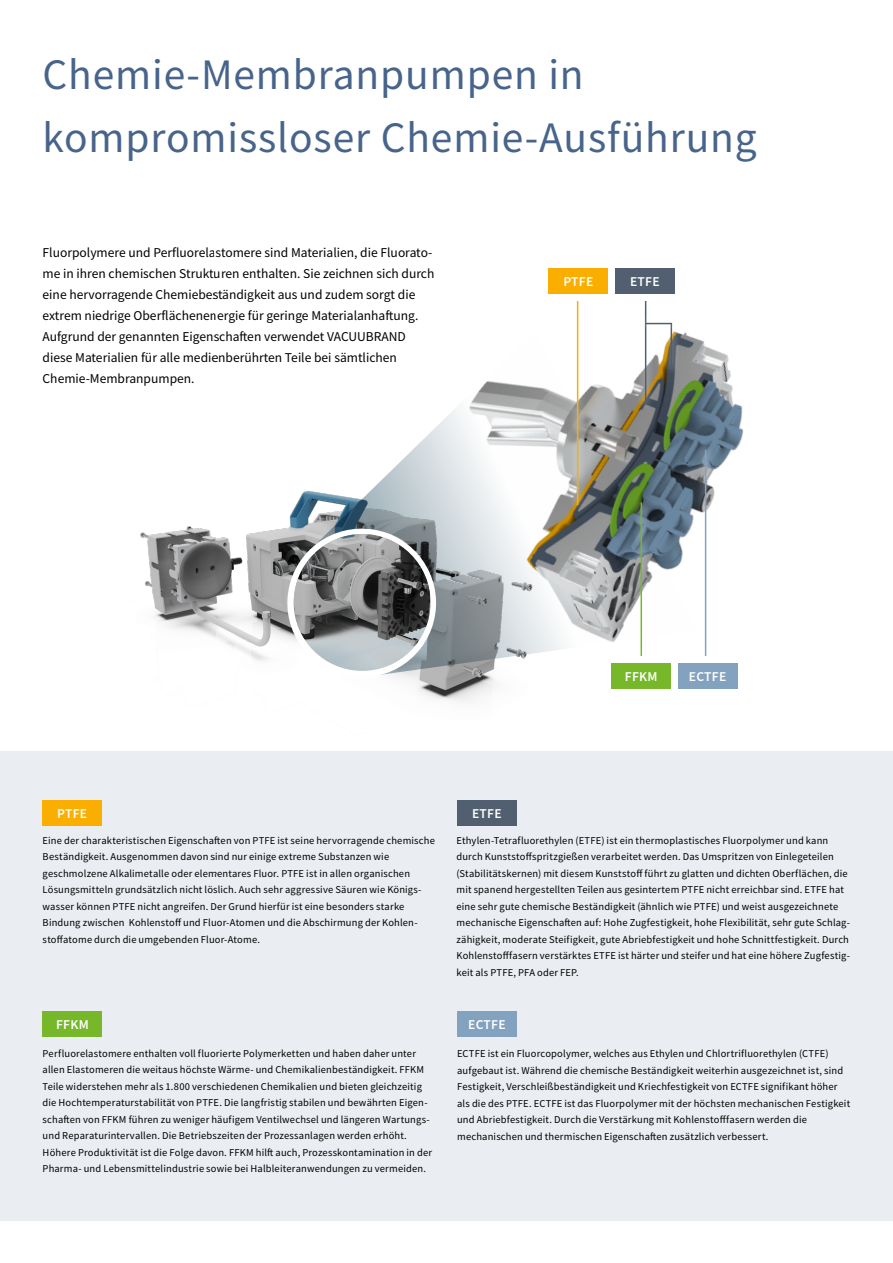
<style>
.page{position:relative;width:893px;height:1263px;background:#fff}
.page>*{position:absolute;margin:0;border:0;box-sizing:border-box;transform-origin:0 0}
.t1{font:43.5px/63px "Source Sans Pro";letter-spacing:.02em;color:#48648b}
.t2{font:13.5px/21px "Source Sans Pro";color:#000}
.t3{font:600 13.5px "Source Sans Pro";letter-spacing:.02em;color:#fff}
.t4{font:10.5px/16.5px "Source Sans Pro";letter-spacing:.015em;color:#000}
</style>
<div class="page">
<div style="left:0;top:751px;width:893px;height:470px;background:#eaedf1"></div>
<div style="left:457px;top:1011px;width:60px;height:25px;background:#82a2c0"></div>
<div style="left:43px;top:1011px;width:59px;height:25px;background:#76b82a"></div>
<div style="left:43px;top:800px;width:59px;height:26px;background:#f9ae00"></div>
<div style="left:457px;top:800px;width:60px;height:26px;background:#515f70"></div>
<img style="left:140px;top:490px;width:178px;height:171px">
<svg style="left:278px;top:519px;width:53px;height:143px"></svg>
<img style="left:294px;top:534px;width:137px;height:137px;border-radius:68px">
<img style="left:331px;top:268px;width:413px;height:434px">
<svg style="left:663px;top:317px;width:17px;height:59px"></svg>
<hr style="left:671px;top:324px;width:1px;height:45px;background:#515f70">
<svg style="left:637px;top:294px;width:17px;height:117px"></svg>
<hr style="left:645px;top:301px;width:1px;height:103px;background:#515f70">
<svg style="left:569px;top:294px;width:17px;height:218px"></svg>
<hr style="left:577px;top:301px;width:1px;height:204px;background:#f9ae00">
<svg style="left:697px;top:443px;width:17px;height:220px"></svg>
<hr style="left:705px;top:450px;width:1px;height:206px;background:#82a2c0">
<svg style="left:633px;top:496px;width:17px;height:167px"></svg>
<hr style="left:641px;top:502px;width:1px;height:154px;background:#76b82a">
<div style="left:678px;top:663px;width:59px;height:26px;background:#82a2c0"></div>
<div style="left:611px;top:663px;width:60px;height:26px;background:#76b82a"></div>
<div style="left:549px;top:268px;width:59px;height:26px;background:#f9ae00"></div>
<div style="left:615px;top:268px;width:60px;height:26px;background:#515f70"></div>
<svg style="left:639px;top:315px;width:40px;height:17px"></svg>
<svg style="left:645px;top:323px;width:27px;height:1px"></svg>
<h1 class="t1" style="left:43px;top:43px;width:716px">Chemie-Membranpumpen in kompromissloser Chemie-Ausführung</h1>
<p class="t2" style="left:43px;top:242px;width:393px">Fluorpolymere und Perfluorelastomere sind Materialien, die Fluorato&shy;me in ihren chemischen Strukturen enthalten. Sie zeichnen sich durch eine hervorragende Chemiebeständigkeit aus und zudem sorgt die extrem niedrige Oberflächenenergie für geringe Materialanhaftung.<br>Aufgrund der genannten Eigenschaften verwendet VACUUBRAND diese Materialien für alle medienberührten Teile bei sämtlichen Chemie-Membranpumpen.</p>
<p class="t3" style="left:563px;top:273px;width:31px">PTFE</p>
<p class="t3" style="left:630px;top:273px;width:31px">ETFE</p>
<p class="t3" style="left:57px;top:805px;width:31px">PTFE</p>
<p class="t3" style="left:472px;top:805px;width:31px">ETFE</p>
<p class="t3" style="left:625px;top:668px;width:34px">FFKM</p>
<p class="t3" style="left:689px;top:668px;width:39px">ECTFE</p>
<p class="t4" style="left:43px;top:832px;width:394px">Eine der charakteristischen Eigenschaften von PTFE ist seine hervorragende chemische Beständigkeit. Ausgenommen davon sind nur einige extreme Substanzen wie geschmolzene Alkalimetalle oder elementares Fluor. PTFE ist in allen organischen Lösungsmitteln grundsätzlich nicht löslich. Auch sehr aggressive Säuren wie Königs&shy;wasser können PTFE nicht angreifen. Der Grund hierfür ist eine besonders starke Bindung zwischen Kohlenstoff und Fluor-Atomen und die Abschirmung der Kohlen&shy;stoffatome durch die umgebenden Fluor-Atome.</p>
<p class="t4" style="left:456px;top:832px;width:395px">Ethylen-Tetrafluorethylen (ETFE) ist ein thermoplastisches Fluorpolymer und kann durch Kunststoffspritzgießen verarbeitet werden. Das Umspritzen von Einlegeteilen (Stabilitätskernen) mit diesem Kunststoff führt zu glatten und dichten Oberflächen, die mit spanend hergestellten Teilen aus gesintertem PTFE nicht erreichbar sind. ETFE hat eine sehr gute chemische Beständigkeit (ähnlich wie PTFE) und weist ausgezeichnete mechanische Eigenschaften auf: Hohe Zugfestigkeit, hohe Flexibilität, sehr gute Schlag&shy;zähigkeit, moderate Steifigkeit, gute Abriebfestigkeit und hohe Schnittfestigkeit. Durch Kohlenstofffasern verstärktes ETFE ist härter und steifer und hat eine höhere Zugfestig&shy;keit als PTFE, PFA oder FEP.</p>
<p class="t3" style="left:56px;top:1015px;width:34px">FFKM</p>
<p class="t3" style="left:468px;top:1015px;width:39px">ECTFE</p>
<p class="t4" style="left:43px;top:1045px;width:391px">Perfluorelastomere enthalten voll fluorierte Polymerketten und haben daher unter allen Elastomeren die weitaus höchste Wärme- und Chemikalienbeständigkeit. FFKM Teile widerstehen mehr als 1.800 verschiedenen Chemikalien und bieten gleichzeitig die Hochtemperaturstabilität von PTFE. Die langfristig stabilen und bewährten Eigen&shy;schaften von FFKM führen zu weniger häufigem Ventilwechsel und längeren Wartungs&shy;und Reparaturintervallen. Die Betriebszeiten der Prozessanlagen werden erhöht.<br>Höhere Produktivität ist die Folge davon. FFKM hilft auch, Prozesskontamination in der Pharma- und Lebensmittelindustrie sowie bei Halbleiteranwendungen zu vermeiden.</p>
<p class="t4" style="left:457px;top:1045px;width:395px">ECTFE ist ein Fluorcopolymer, welches aus Ethylen und Chlortrifluorethylen (CTFE) aufgebaut ist. Während die chemische Beständigkeit weiterhin ausgezeichnet ist, sind Festigkeit, Verschleißbeständigkeit und Kriechfestigkeit von ECTFE signifikant höher als die des PTFE. ECTFE ist das Fluorpolymer mit der höchsten mechanischen Festigkeit und Abriebfestigkeit. Durch die Verstärkung mit Kohlenstofffasern werden die mechanischen und thermischen Eigenschaften zusätzlich verbessert.</p>
</div>
